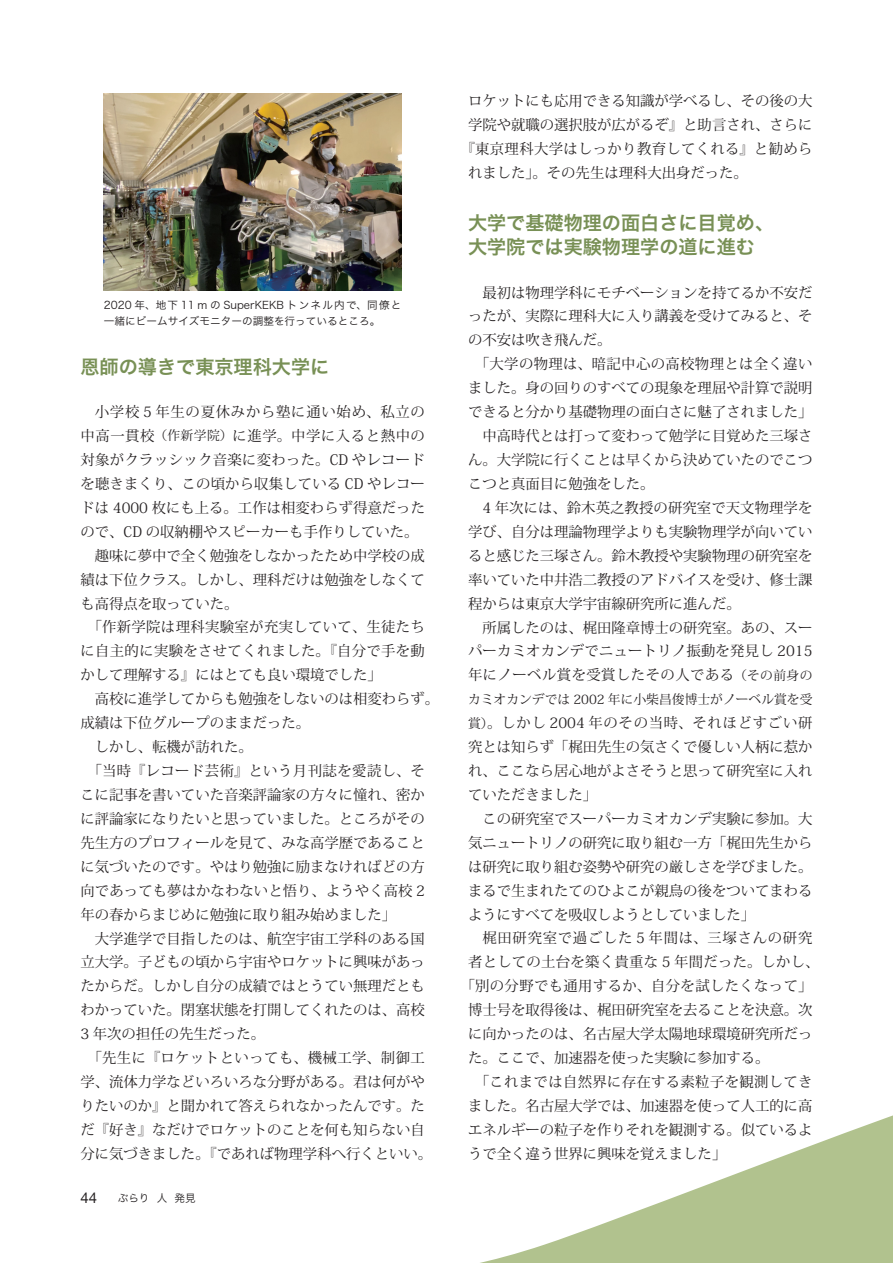
<style>
.page{position:relative;width:893px;height:1263px;background:#fff}
.page>*{position:absolute;margin:0;border:0;box-sizing:border-box;transform-origin:0 0}
.t1{font:19.2px/23.9px "Hiragino Sans Pr 6 N W6";color:#789055}
.t2{font:14.85px "Helvetica Neue";color:#231f20}
.t3{font:14.4px/23.9px "Koz Min Pr 6 N";color:#231f20}
.t4{font:14.4px "Koz Min Pr 6 N";letter-spacing:.025em;color:#231f20}
.t5{font:14.4px "Koz Min Pr 6 N";letter-spacing:.05em;color:#231f20}
.t6{font:14.4px "Koz Min Pr 6 N";letter-spacing:.02em;color:#231f20}
.t7{font:12.75px "Koz Min Pr 6 N";color:#231f20}
.t8{font:10.65px/15.9px "Hiragino Sans Pr 6 N W3";color:#231f20}
.s1{font-size:12.75px}
</style>
<div class="page">
<svg style="left:480px;top:1120px;width:400px;height:143px"></svg>
<img style="left:104px;top:94px;width:298px;height:197px">
<div style="left:880px;top:1115px;width:13px;height:148px;background:#b1c28e"></div>
<p class="t8" style="left:104px;top:296px;width:299px">2020 年、地下 11 m の SuperKEKB トンネル内で、同僚と一緒にビームサイズモニターの調整を行っているところ。</p>
<h1 class="t1" style="left:81px;top:354px;width:250px">恩師の導きで東京理科大学に</h1>
<p class="t3" style="left:81px;top:400px;width:360px">　小学校 5 年生の夏休みから塾に通い始め、私立の中高一貫校<span class="s1">（作新学院）</span>に進学。中学に入ると熱中の対象がクラッシック音楽に変わった。CD やレコードを聴きまくり、この頃から収集している CD やレコードは 4000 枚にも上る。工作は相変わらず得意だったので、CD の収納棚やスピーカーも手作りしていた。<br>　趣味に夢中で全く勉強をしなかったため中学校の成績は下位クラス。しかし、理科だけは勉強をしなくても高得点を取っていた。<br>　「作新学院は理科実験室が充実していて、生徒たちに自主的に実験をさせてくれました。『自分で手を動かして理解する』にはとても良い環境でした」<br>　高校に進学してからも勉強をしないのは相変わらず。成績は下位グループのままだった。<br>　しかし、転機が訪れた。<br>　「当時『レコード芸術』という月刊誌を愛読し、そこに記事を書いていた音楽評論家の方々に憧れ、密かに評論家になりたいと思っていました。ところがその先生方のプロフィールを見て、みな高学歴であることに気づいたのです。やはり勉強に励まなければどの方向であっても夢はかなわないと悟り、ようやく高校 2年の春からまじめに勉強に取り組み始めました」<br>　大学進学で目指したのは、航空宇宙工学科のある国立大学。子どもの頃から宇宙やロケットに興味があったからだ。しかし自分の成績ではとうてい無理だともわかっていた。閉塞状態を打開してくれたのは、高校<br>3 年次の担任の先生だった。<br>　「先生に『ロケットといっても、機械工学、制御工学、流体力学などいろいろな分野がある。君は何がやりたいのか』と聞かれて答えられなかったんです。ただ『好き』なだけでロケットのことを何も知らない自分に気づきました。『であれば物理学科へ行くといい。</p>
<p class="t2" style="left:81px;top:1187px;width:18px">44</p>
<p class="t8" style="left:118px;top:1189px;width:79px">ぶらり 人 発見</p>
<p class="t3" style="left:468px;top:89px;width:346px">ロケットにも応用できる知識が学べるし、その後の大</p>
<p class="t3" style="left:468px;top:113px;width:346px">学院や就職の選択肢が広がるぞ』と助言され、さらに</p>
<p class="t4" style="left:461px;top:141px;width:353px">『東京理科大学はしっかり教育してくれる』と勧めら</p>
<p class="t3" style="left:468px;top:161px;width:281px">れました」。その先生は理科大出身だった。</p>
<h1 class="t1" style="left:468px;top:210px;width:308px">大学で基礎物理の面白さに目覚め、大学院では実験物理学の道に進む</h1>
<p class="t3" style="left:468px;top:281px;width:346px">　最初は物理学科にモチベーションを持てるか不安だったが、実際に理科大に入り講義を受けてみると、その不安は吹き飛んだ。<br>　「大学の物理は、暗記中心の高校物理とは全く違いました。身の回りのすべての現象を理屈や計算で説明できると分かり基礎物理の面白さに魅了されました」　中高時代とは打って変わって勉学に目覚めた三塚さん。大学院に行くことは早くから決めていたのでこつこつと真面目に勉強をした。<br>　4 年次には、鈴木英之教授の研究室で天文物理学を学び、自分は理論物理学よりも実験物理学が向いていると感じた三塚さん。鈴木教授や実験物理の研究室を率いていた中井浩二教授のアドバイスを受け、修士課程からは東京大学宇宙線研究所に進んだ。<br>　所属したのは、梶田隆章博士の研究室。あの、スーパーカミオカンデでニュートリノ振動を発見し 2015年にノーベル賞を受賞したその人である<span class="s1">（その前身の</span></p>
<p class="t7" style="left:468px;top:692px;width:346px">カミオカンデでは 2002 年に小柴昌俊博士がノーベル賞を受</p>
<p class="t5" style="left:468px;top:715px;width:346px"><span class="s1">賞）</span>。しかし 2004 年のその当時、それほどすごい研</p>
<p class="t3" style="left:468px;top:735px;width:346px">究とは知らず「梶田先生の気さくで優しい人柄に惹か</p>
<p class="t3" style="left:468px;top:759px;width:346px">れ、ここなら居心地がよさそうと思って研究室に入れ</p>
<p class="t3" style="left:468px;top:783px;width:131px">ていただきました」</p>
<p class="t3" style="left:468px;top:807px;width:346px">　この研究室でスーパーカミオカンデ実験に参加。大</p>
<p class="t3" style="left:468px;top:831px;width:346px">気ニュートリノの研究に取り組む一方「梶田先生から</p>
<p class="t3" style="left:468px;top:855px;width:346px">は研究に取り組む姿勢や研究の厳しさを学びました。</p>
<p class="t3" style="left:468px;top:879px;width:346px">まるで生まれたてのひよこが親鳥の後をついてまわる</p>
<p class="t3" style="left:468px;top:903px;width:289px">ようにすべてを吸収しようとしていました」</p>
<p class="t5" style="left:468px;top:930px;width:346px">　梶田研究室で過ごした 5 年間は、三塚さんの研究</p>
<p class="t6" style="left:468px;top:954px;width:353px">者としての土台を築く貴重な 5 年間だった。しかし、</p>
<p class="t4" style="left:461px;top:978px;width:353px">「別の分野でも通用するか、自分を試したくなって」</p>
<p class="t3" style="left:468px;top:998px;width:346px">博士号を取得後は、梶田研究室を去ることを決意。次</p>
<p class="t3" style="left:468px;top:1022px;width:346px">に向かったのは、名古屋大学太陽地球環境研究所だっ</p>
<p class="t3" style="left:468px;top:1046px;width:303px">た。ここで、加速器を使った実験に参加する。</p>
<p class="t4" style="left:468px;top:1073px;width:346px">　「これまでは自然界に存在する素粒子を観測してき</p>
<p class="t3" style="left:468px;top:1094px;width:346px">ました。名古屋大学では、加速器を使って人工的に高</p>
<p class="t3" style="left:468px;top:1118px;width:346px">エネルギーの粒子を作りそれを観測する。似ているよ</p>
<p class="t3" style="left:468px;top:1142px;width:260px">うで全く違う世界に興味を覚えました」</p>
</div>
